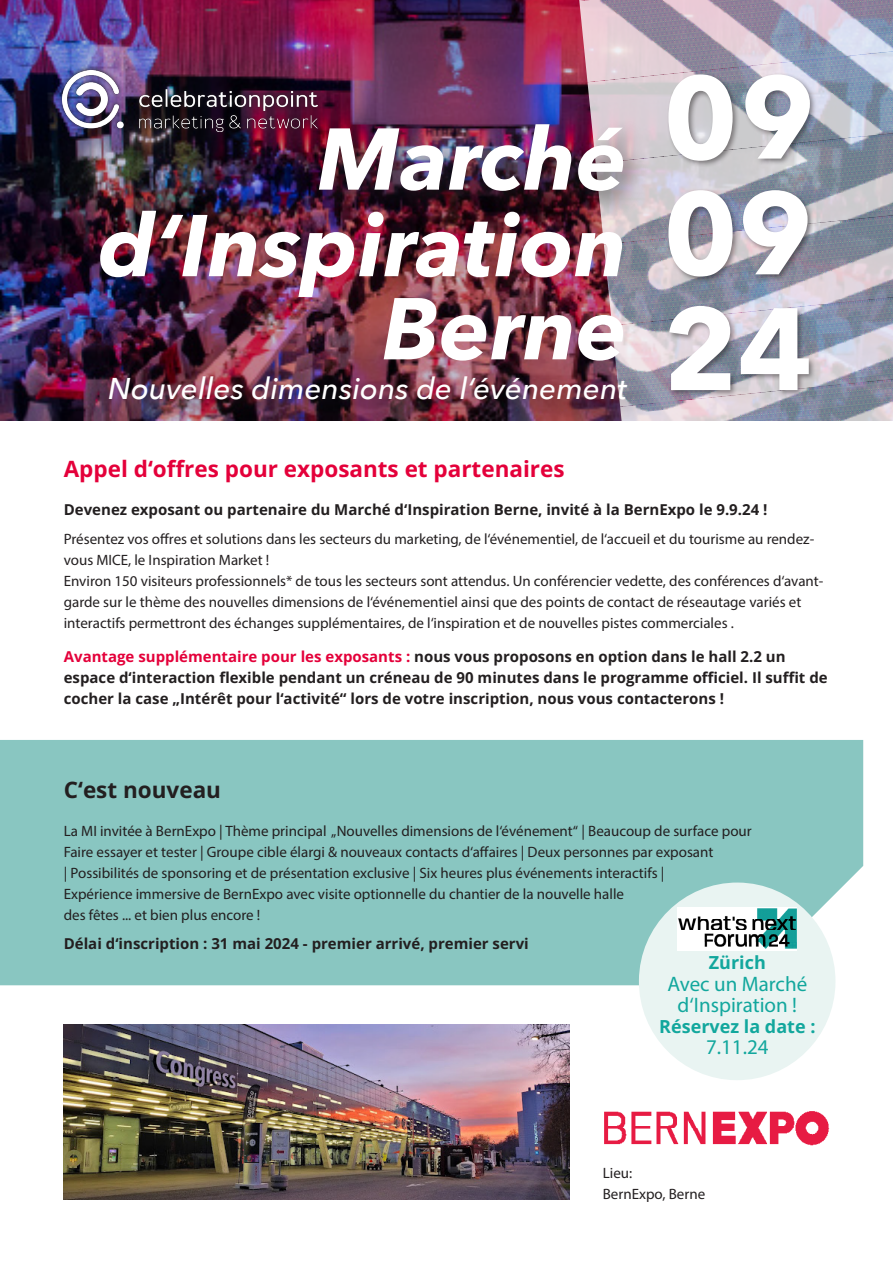
<style>
.page{position:relative;width:893px;height:1263px;background:#fff}
.page>*{position:absolute;margin:0;border:0;box-sizing:border-box;transform-origin:0 0}
.t1{font:700 115.8px "Avenir Next";color:#fff}
.t2{font:italic 700 86.55px "Avenir Next";color:#fff}
.t3{font:italic 500 30px "Avenir Next";color:#fff}
.t4{font:700 22.5px "Open Sans";color:#e4003a}
.t5{font:700 22.5px "Open Sans";color:#231f20}
.t6{font:21px "Myriad Pro";color:#12a79d}
.t7{font:700 18px "Open Sans";color:#12a79d}
.t8{font:15px/21px "Myriad Pro";color:#231f20}
.t9{font:700 15px/21px "Open Sans";color:#231f20}
.s1{color:#e4003a}
</style>
<div class="page">
<img style="left:0;top:0;width:612px;height:421px">
<img style="left:652px;top:407px;width:241px;height:14px">
<img style="left:612px;top:326px;width:281px;height:81px">
<img style="left:604px;top:244px;width:289px;height:82px">
<img style="left:596px;top:163px;width:297px;height:81px">
<img style="left:587px;top:82px;width:306px;height:81px">
<img style="left:579px;top:1px;width:314px;height:81px">
<img style="left:574px;top:0;width:319px;height:1px">
<div style="left:0;top:740px;width:863px;height:245px;background:#89c6c1"></div>
<img style="left:64px;top:1025px;width:506px;height:174px">
<img style="left:604px;top:1111px;width:225px;height:35px">
<svg style="left:638px;top:882px;width:198px;height:198px"></svg>
<div style="left:101px;top:368px;width:551px;height:58px;background:#231f20;opacity:.5"></div>
<div style="left:311px;top:115px;width:339px;height:103px;background:#231f20;opacity:.5"></div>
<div style="left:666px;top:72px;width:151px;height:326px;background:#231f20;opacity:.5"></div>
<div style="left:58px;top:66px;width:264px;height:70px;background:#231f20;opacity:.8"></div>
<img style="left:63px;top:70px;width:255px;height:62px">
<img style="left:678px;top:908px;width:119px;height:42px">
<p class="t2" style="left:317px;top:85px;width:311px">Marché</p>
<p class="t2" style="left:98px;top:171px;width:530px">d‘Inspiration</p>
<p class="t2" style="left:382px;top:254px;width:247px">Berne</p>
<p class="t3" style="left:108px;top:363px;width:521px">Nouvelles dimensions de l‘événement</p>
<p class="t1" style="left:663px;top:18px;width:153px">09</p>
<p class="t1" style="left:663px;top:133px;width:151px">09</p>
<p class="t1" style="left:663px;top:249px;width:151px">24</p>
<p class="t4" style="left:64px;top:453px;width:502px">Appel d‘offres pour exposants et partenaires</p>
<p class="t9" style="left:64px;top:499px;width:705px">Devenez exposant ou partenaire du Marché d‘Inspiration Berne, invité à la BernExpo le 9.9.24 !</p>
<p class="t8" style="left:64px;top:529px;width:761px">Présentez vos offres et solutions dans les secteurs du marketing, de l‘événementiel, de l‘accueil et du tourisme au rendez&shy;vous MICE, le Inspiration Market !<br>Environ 150 visiteurs professionnels* de tous les secteurs sont attendus. Un conférencier vedette, des conférences d‘avant&shy;garde sur le thème des nouvelles dimensions de l‘événementiel ainsi que des points de contact de réseautage variés et interactifs permettront des échanges supplémentaires, de l‘inspiration et de nouvelles pistes commerciales .</p>
<p class="t9" style="left:64px;top:646px;width:765px"><span class="s1">Avantage supplémentaire pour les exposants :</span> nous vous proposons en option dans le hall 2.2 un espace d‘interaction flexible pendant un créneau de 90 minutes dans le programme officiel. Il suffit de cocher la case „Intérêt pour l‘activité“ lors de votre inscription, nous vous contacterons !</p>
<p class="t5" style="left:64px;top:774px;width:159px">C‘est nouveau</p>
<p class="t8" style="left:64px;top:820px;width:689px">La MI invitée à BernExpo | Thème principal „Nouvelles dimensions de l‘événement“ | Beaucoup de surface pour Faire essayer et tester | Groupe cible élargi &amp; nouveaux contacts d‘affaires | Deux personnes par exposant<br>| Possibilités de sponsoring et de présentation exclusive | Six heures plus événements interactifs |<br>Expérience immersive de BernExpo avec visite optionnelle du chantier de la nouvelle halle<br>des fêtes ... et bien plus encore !</p>
<p class="t9" style="left:64px;top:933px;width:467px">Délai d‘inscription : 31 mai 2024 - premier arrivé, premier servi</p>
<p class="t7" style="left:709px;top:951px;width:58px">Zürich</p>
<p class="t6" style="left:667px;top:970px;width:141px">Avec un Marché</p>
<p class="t6" style="left:678px;top:991px;width:121px">d‘Inspiration !</p>
<p class="t7" style="left:659px;top:1014px;width:158px">Réservez la date :</p>
<p class="t6" style="left:706px;top:1033px;width:64px">7.11.24</p>
<p class="t8" style="left:603px;top:1162px;width:104px">Lieu:<br>BernExpo, Berne</p>
</div>
